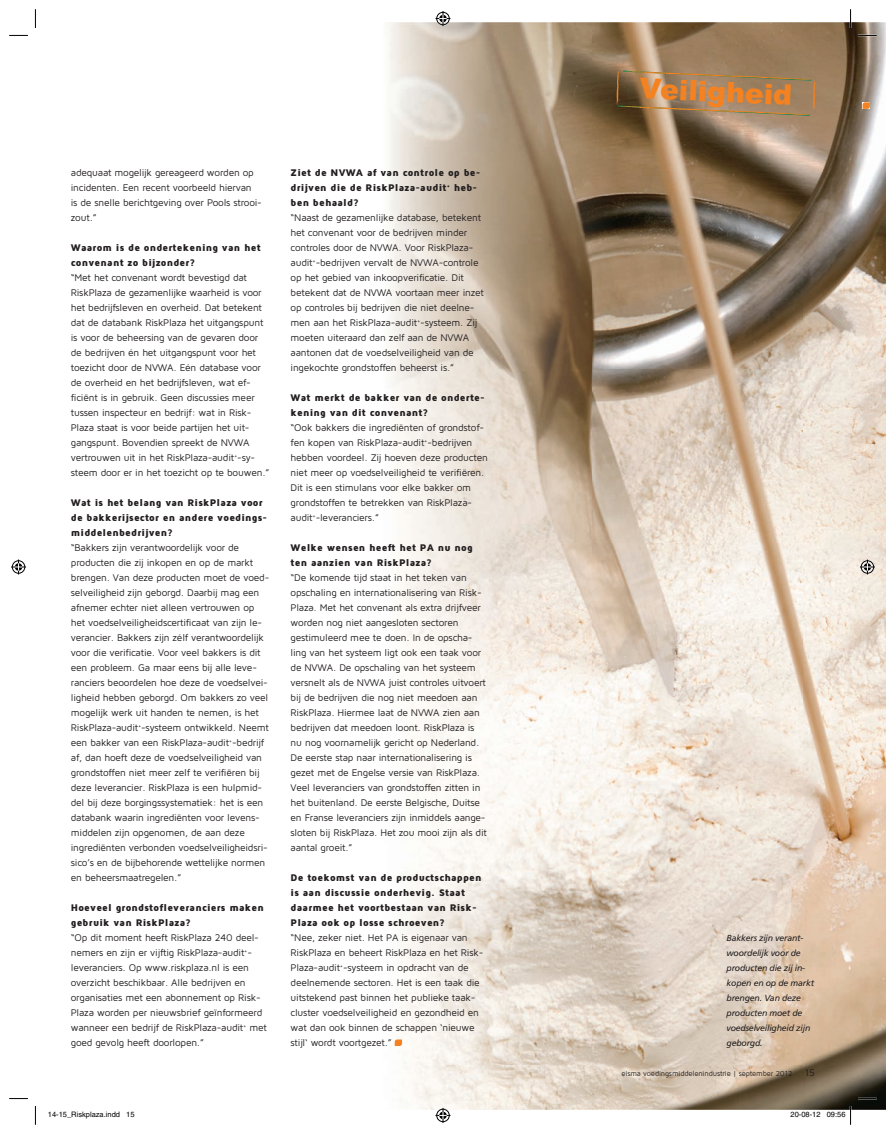
<style>
.page{position:relative;width:886px;height:1134px;background:#fff}
.page>*{position:absolute;margin:0;border:0;box-sizing:border-box;transform-origin:0 0}
.t1{font:900 28.25px "Arial";color:#f58220}
.t2{font:10px/15px "Maven Pro";letter-spacing:-.02em;color:#231f20}
.t3{font:italic 8.75px/15px "Frutiger";letter-spacing:-.02em;color:#231f20}
.t4{font:7.5px "Maven Pro";letter-spacing:-.02em;color:#231f20}
.t5{font:7.5px "Helvetica";color:#000}
.s1{font-weight:900}
</style>
<div class="page">
<img style="left:389px;top:22px;width:497px;height:1087px">
<svg style="left:395px;top:1039px;width:7px;height:7px"></svg>
<svg style="left:862px;top:102px;width:8px;height:7px"></svg>
<svg style="left:617px;top:71px;width:199px;height:44px;background:#9c7f5f"></svg>
<svg style="left:9px;top:35px;width:19px;height:1px"></svg>
<svg style="left:858px;top:35px;width:19px;height:1px"></svg>
<svg style="left:9px;top:1098px;width:19px;height:1px"></svg>
<svg style="left:858px;top:1098px;width:19px;height:1px"></svg>
<svg style="left:35px;top:9px;width:1px;height:19px"></svg>
<svg style="left:35px;top:1106px;width:1px;height:19px"></svg>
<svg style="left:850px;top:9px;width:1px;height:19px"></svg>
<svg style="left:435px;top:11px;width:15px;height:15px"></svg>
<svg style="left:435px;top:1108px;width:15px;height:15px"></svg>
<svg style="left:11px;top:559px;width:15px;height:15px"></svg>
<svg style="left:860px;top:559px;width:15px;height:15px"></svg>
<svg style="left:827px;top:1106px;width:24px;height:19px"></svg>
<p class="t2" style="left:71px;top:165px;width:193px">adequaat mogelijk gereageerd worden op incidenten. Een recent voorbeeld hiervan<br>is de snelle berichtgeving over Pools strooi&shy;zout.”</p>
<p class="t2" style="left:71px;top:240px;width:200px"><span class="s1">Waarom is de ondertekening van het convenant zo bijzonder?<br></span>“Met het convenant wordt bevestigd dat RiskPlaza de gezamenlijke waarheid is voor het bedrijfsleven en overheid. Dat betekent dat de databank RiskPlaza het uitgangspunt is voor de beheersing van de gevaren door de bedrijven én het uitgangspunt voor het toezicht door de NVWA. Eén database voor de overheid en het bedrijfsleven, wat ef&shy;ficiënt is in gebruik. Geen discussies meer tussen inspecteur en bedrijf: wat in Risk-Plaza staat is voor beide partijen het uit&shy;gangspunt. Bovendien spreekt de NVWA vertrouwen uit in het RiskPlaza-audit<sup>+</sup>-sy&shy;steem door er in het toezicht op te bouwen.”</p>
<p class="t2" style="left:71px;top:495px;width:200px"><span class="s1">Wat is het belang van RiskPlaza voor de bakkerijsector en andere voedings&shy;middelenbedrijven?<br></span>“Bakkers zijn verantwoordelijk voor de producten die zij inkopen en op de markt brengen. Van deze producten moet de voed&shy;selveiligheid zijn geborgd. Daarbij mag een afnemer echter niet alleen vertrouwen op het voedselveiligheidscertificaat van zijn le&shy;verancier. Bakkers zijn zélf verantwoordelijk voor die verificatie. Voor veel bakkers is dit een probleem. Ga maar eens bij alle leve&shy;ranciers beoordelen hoe deze de voedselvei&shy;ligheid hebben geborgd. Om bakkers zo veel mogelijk werk uit handen te nemen, is het RiskPlaza-audit<sup>+</sup>-systeem ontwikkeld. Neemt een bakker van een RiskPlaza-audit<sup>+</sup>-bedrijf af, dan hoeft deze de voedselveiligheid van grondstoffen niet meer zelf te verifiëren bij deze leverancier. RiskPlaza is een hulpmid&shy;del bij deze borgingssystematiek: het is een databank waarin ingrediënten voor levens&shy;middelen zijn opgenomen, de aan deze ingrediënten verbonden voedselveiligheidsri&shy;sico’s en de bijbehorende wettelijke normen en beheersmaatregelen.”</p>
<p class="t2" style="left:71px;top:900px;width:198px"><span class="s1">Hoeveel grondstofleveranciers maken gebruik van RiskPlaza?<br></span>“Op dit moment heeft RiskPlaza 240 deel&shy;nemers en zijn er vijftig RiskPlaza-audit<sup>+</sup>- leveranciers. Op www.riskplaza.nl is een overzicht beschikbaar. Alle bedrijven en organisaties met een abonnement op Risk-Plaza worden per nieuwsbrief geïnformeerd wanneer een bedrijf de RiskPlaza-audit<sup>+</sup> met goed gevolg heeft doorlopen.”</p>
<p class="t2" style="left:291px;top:165px;width:195px"><span class="s1">Ziet de NVWA af van controle op be&shy;drijven die de RiskPlaza-audit</span><sup>+</sup> <span class="s1">heb&shy;ben behaald?<br></span>“Naast de gezamenlijke database, betekent het convenant voor de bedrijven minder controles door de NVWA. Voor RiskPlaza&shy;audit<sup>+</sup>-bedrijven vervalt de NVWA-controle op het gebied van inkoopverificatie. Dit betekent dat de NVWA voortaan meer inzet op controles bij bedrijven die niet deelne&shy;men aan het RiskPlaza-audit<sup>+</sup>-systeem. Zij moeten uiteraard dan zelf aan de NVWA aantonen dat de voedselveiligheid van de ingekochte grondstoffen beheerst is.”</p>
<p class="t2" style="left:291px;top:390px;width:199px"><span class="s1">Wat merkt de bakker van de onderte&shy;kening van dit convenant?<br></span>“Ook bakkers die ingrediënten of grondstof&shy;fen kopen van RiskPlaza-audit<sup>+</sup>-bedrijven hebben voordeel. Zij hoeven deze producten niet meer op voedselveiligheid te verifiëren.<br>Dit is een stimulans voor elke bakker om grondstoffen te betrekken van RiskPlaza&shy;audit<sup>+</sup>-leveranciers.”</p>
<p class="t2" style="left:291px;top:540px;width:198px"><span class="s1">Welke wensen heeft het PA nu nog ten aanzien van RiskPlaza?<br></span>“De komende tijd staat in het teken van opschaling en internationalisering van Risk-Plaza. Met het convenant als extra drijfveer worden nog niet aangesloten sectoren gestimuleerd mee te doen. In de opscha&shy;ling van het systeem ligt ook een taak voor de NVWA. De opschaling van het systeem versnelt als de NVWA juist controles uitvoert bij de bedrijven die nog niet meedoen aan RiskPlaza. Hiermee laat de NVWA zien aan bedrijven dat meedoen loont. RiskPlaza is nu nog voornamelijk gericht op Nederland.<br>De eerste stap naar internationalisering is gezet met de Engelse versie van RiskPlaza.<br>Veel leveranciers van grondstoffen zitten in het buitenland. De eerste Belgische, Duitse en Franse leveranciers zijn inmiddels aange&shy;sloten bij RiskPlaza. Het zou mooi zijn als dit aantal groeit.”</p>
<p class="t2" style="left:291px;top:870px;width:194px"><span class="s1">De toekomst van de productschappen is aan discussie onderhevig. Staat daarmee het voortbestaan van Risk-Plaza ook op losse schroeven?<br></span>“Nee, zeker niet. Het PA is eigenaar van RiskPlaza en beheert RiskPlaza en het Risk-Plaza-audit<sup>+</sup>-systeem in opdracht van de deelnemende sectoren. Het is een taak die uitstekend past binnen het publieke taak&shy;cluster voedselveiligheid en gezondheid en wat dan ook binnen de schappen ‘nieuwe stijl‘ wordt voortgezet.”</p>
<p class="t1" style="left:641px;top:67px;width:154px;rotate:3deg">Veiligheid</p>
<p class="t3" style="left:726px;top:930px;width:89px">Bakkers zijn verant&shy;woordelijk voor de producten die zij in&shy;kopen en op de markt brengen. Van deze producten moet de voedselveiligheid zijn geborgd.</p>
<p class="t4" style="left:621px;top:1069px;width:172px">eisma voedingsmiddelenindustrie | september 2012</p>
<p class="t2" style="left:805px;top:1065px;width:12px">15</p>
<p class="t5" style="left:48px;top:1110px;width:88px">14-15_Riskplaza.indd 15</p>
<p class="t5" style="left:790px;top:1110px;width:57px">20-08-12 09:56</p>
</div>
